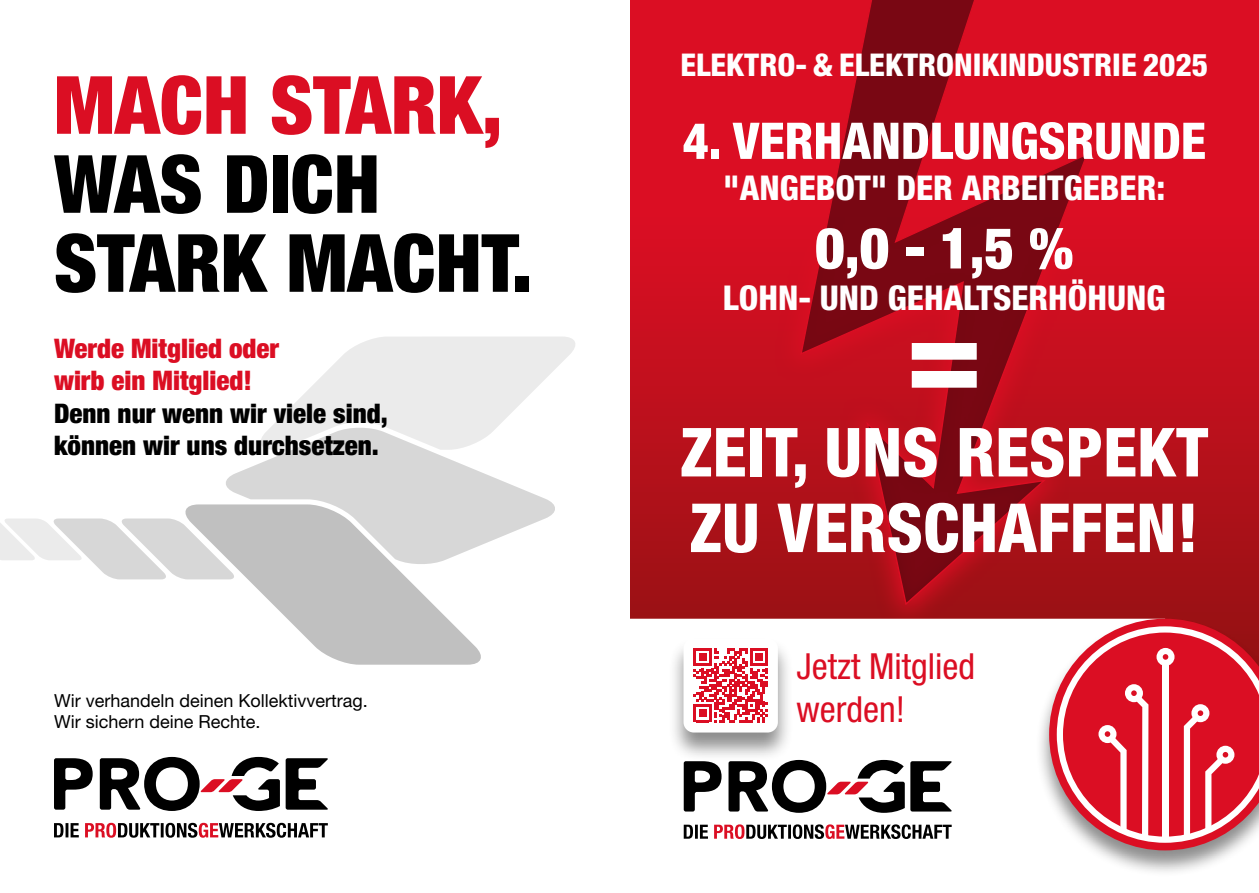
<style>
.page{position:relative;width:1259px;height:893px;background:#fff}
.page>*{position:absolute;margin:0;border:0;box-sizing:border-box;transform-origin:0 0}
.t1{font:800 condensed 128.4px "Helvetica Neue LT Std";color:#fff}
.t2{font:900 condensed 80.4px/79.1px "Helvetica Neue LT Std";color:#000}
.t3{font:900 condensed 80.4px "Helvetica Neue LT Std";color:#db0e23}
.t4{font:800 condensed 67.8px/75.6px "Helvetica Neue LT Std";color:#fff}
.t5{font:900 condensed 57px "Helvetica Neue LT Std";color:#fff}
.t6{font:800 condensed 50.7px "Helvetica Neue LT Std";letter-spacing:-.005em;color:#fff}
.t7{font:condensed 36px/43.2px "Helvetica Neue LT Std";color:#db0e23}
.t8{font:800 condensed 34.2px "Helvetica Neue LT Std";color:#fff}
.t9{font:800 condensed 31.35px "Helvetica Neue LT Std";color:#fff}
.t10{font:900 condensed 27px/32.4px "Helvetica Neue LT Std";color:#000}
.t11{font:900 condensed 27px/32.4px "Helvetica Neue LT Std";color:#db0e23}
.t12{font:18px/21.6px "Helvetica Neue LT Std";color:#000}
</style>
<div class="page">
<div style="left:629px;top:0;width:630px;height:682px;background:linear-gradient(to bottom,#ea0d26,#9d1316)"></div>
<svg style="left:54px;top:757px;width:274px;height:81px"></svg>
<svg style="left:0;top:518px;width:184px;height:61px"></svg>
<svg style="left:272px;top:337px;width:303px;height:89px"></svg>
<svg style="left:184px;top:504px;width:297px;height:161px;fill:#c0c0c0"></svg>
<svg style="left:224px;top:426px;width:331px;height:139px;fill:#d7d7d7"></svg>
<div style="left:774px;top:0;width:339px;height:630px;background:linear-gradient(to bottom,#ea0d26,#a31217)"></div>
<svg style="left:799px;top:0;width:290px;height:606px;background:#ab0c1a"></svg>
<svg style="left:629px;top:619px;width:405px;height:220px"></svg>
<div style="left:1034px;top:618px;width:225px;height:259px;background:#000;opacity:.45"></div>
<svg style="left:1049px;top:619px;width:210px;height:231px"></svg>
<svg style="left:1056px;top:626px;width:203px;height:217px"></svg>
<svg style="left:684px;top:760px;width:268px;height:79px"></svg>
<div style="left:668px;top:637px;width:125px;height:125px;background:#000;opacity:.45"></div>
<div style="left:683px;top:638px;width:95px;height:94px;background:#fff;border-radius:10px"></div>
<svg style="left:693px;top:648px;width:74px;height:74px"></svg>
<h2 class="t3" style="left:54px;top:57px;width:450px">MACH STARK,</h2>
<h2 class="t2" style="left:54px;top:144px;width:480px">WAS DICH<br>STARK MACHT.</h2>
<h3 class="t11" style="left:54px;top:332px;width:227px">Werde Mitglied oder wirb ein Mitglied!</h3>
<h3 class="t10" style="left:54px;top:397px;width:335px">Denn nur wenn wir viele sind, können wir uns durchsetzen.</h3>
<p class="t12" style="left:54px;top:689px;width:315px">Wir verhandeln deinen Kollektivvertrag.<br>Wir sichern deine Rechte.</p>
<h3 class="t9" style="left:680px;top:46px;width:529px">ELEKTRO- &amp; ELEKTRONIKINDUSTRIE 2025</h3>
<h3 class="t6" style="left:682px;top:110px;width:525px">4. VERHANDLUNGSRUNDE</h3>
<h3 class="t8" style="left:723px;top:167px;width:443px">"ANGEBOT" DER ARBEITGEBER:</h3>
<h3 class="t5" style="left:815px;top:214px;width:260px">0,0 - 1,5 %</h3>
<h3 class="t8" style="left:723px;top:276px;width:444px">LOHN- UND GEHALTSERHÖHUNG</h3>
<h1 class="t1" style="left:905px;top:274px;width:79px">=</h1>
<h3 class="t4" style="left:680px;top:413px;width:530px">ZEIT, UNS RESPEKT<br>ZU VERSCHAFFEN!</h3>
<h3 class="t7" style="left:796px;top:644px;width:180px">Jetzt Mitglied werden!</h3>
</div>
